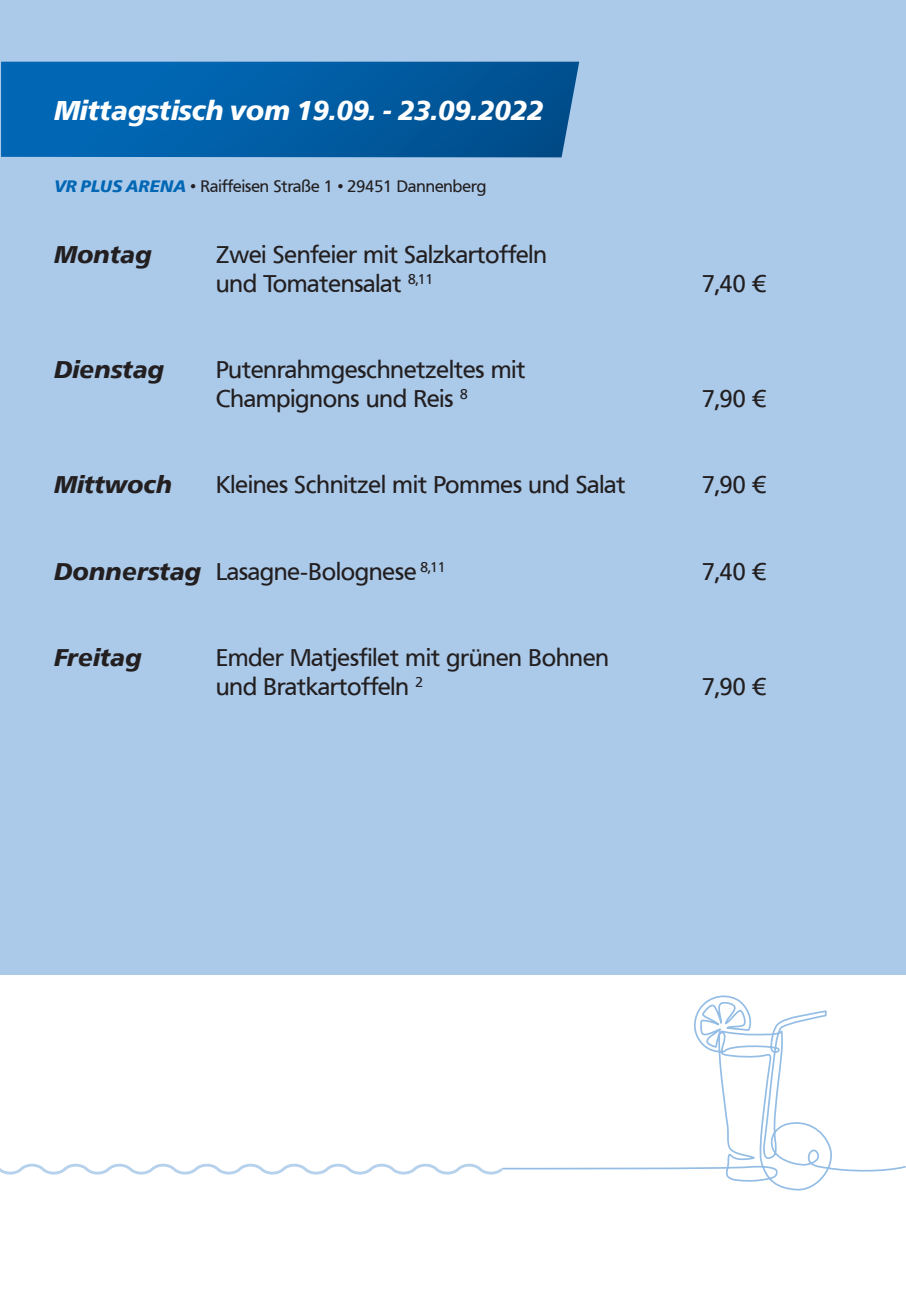
<style>
.page{position:relative;width:906px;height:1289px;background:#fff}
.page>*{position:absolute;margin:0;border:0;box-sizing:border-box;transform-origin:0 0}
.t1{font:italic 700 27px "Frutiger VR";color:#fff}
.t2{font:24px/28.8px "Frutiger VR";color:#231f20}
.t3{font:italic 700 24px "Frutiger VR";color:#231f20}
.t4{font:16.5px "Frutiger VR";color:#231f20}
.s1{font-weight:700;font-style:italic;color:#0166b3}
.s2{font-weight:700;font-style:italic}
</style>
<div class="page">
<div style="left:0;top:0;width:906px;height:974px;background:#abcaea"></div>
<svg style="left:0;top:1163px;width:501px;height:11px"></svg>
<svg style="left:1px;top:62px;width:578px;height:95px;background:#035ea5"></svg>
<svg style="left:501px;top:995px;width:405px;height:196px"></svg>
<p class="t1" style="left:54px;top:94px;width:491px">Mittagstisch vom 19.09. - 23.09.2022</p>
<p class="t4" style="left:54px;top:177px;width:434px"><span class="s1">VR PLUS ARENA</span> • Raiffeisen Straße 1 • 29451 Dannenberg</p>
<p class="t3" style="left:54px;top:240px;width:99px">Montag</p>
<p class="t2" style="left:216px;top:240px;width:332px">Zwei Senfeier mit Salzkartoffeln und Tomatensalat <sup>8,11</sup></p>
<p class="t3" style="left:54px;top:355px;width:112px">Dienstag</p>
<p class="t2" style="left:216px;top:355px;width:311px">Putenrahmgeschnetzeltes mit<br>Champignons und Reis <sup>8</sup></p>
<p class="t2" style="left:702px;top:269px;width:66px">7,40 €</p>
<p class="t2" style="left:702px;top:384px;width:66px">7,90 €</p>
<p class="t3" style="left:54px;top:470px;width:120px">Mittwoch</p>
<p class="t2" style="left:216px;top:471px;width:411px">Kleines Schnitzel mit Pommes und Salat</p>
<p class="t2" style="left:702px;top:471px;width:66px">7,90 €</p>
<p class="t2" style="left:54px;top:557px;width:393px"><span class="s2">Donnerstag</span> Lasagne-Bolognese <sup>8,11</sup></p>
<p class="t2" style="left:702px;top:557px;width:66px">7,40 €</p>
<p class="t3" style="left:54px;top:643px;width:89px">Freitag</p>
<p class="t2" style="left:216px;top:643px;width:394px">Emder Matjesfilet mit grünen Bohnen und Bratkartoffeln <sup>2</sup></p>
<p class="t2" style="left:702px;top:672px;width:66px">7,90 €</p>
</div>
